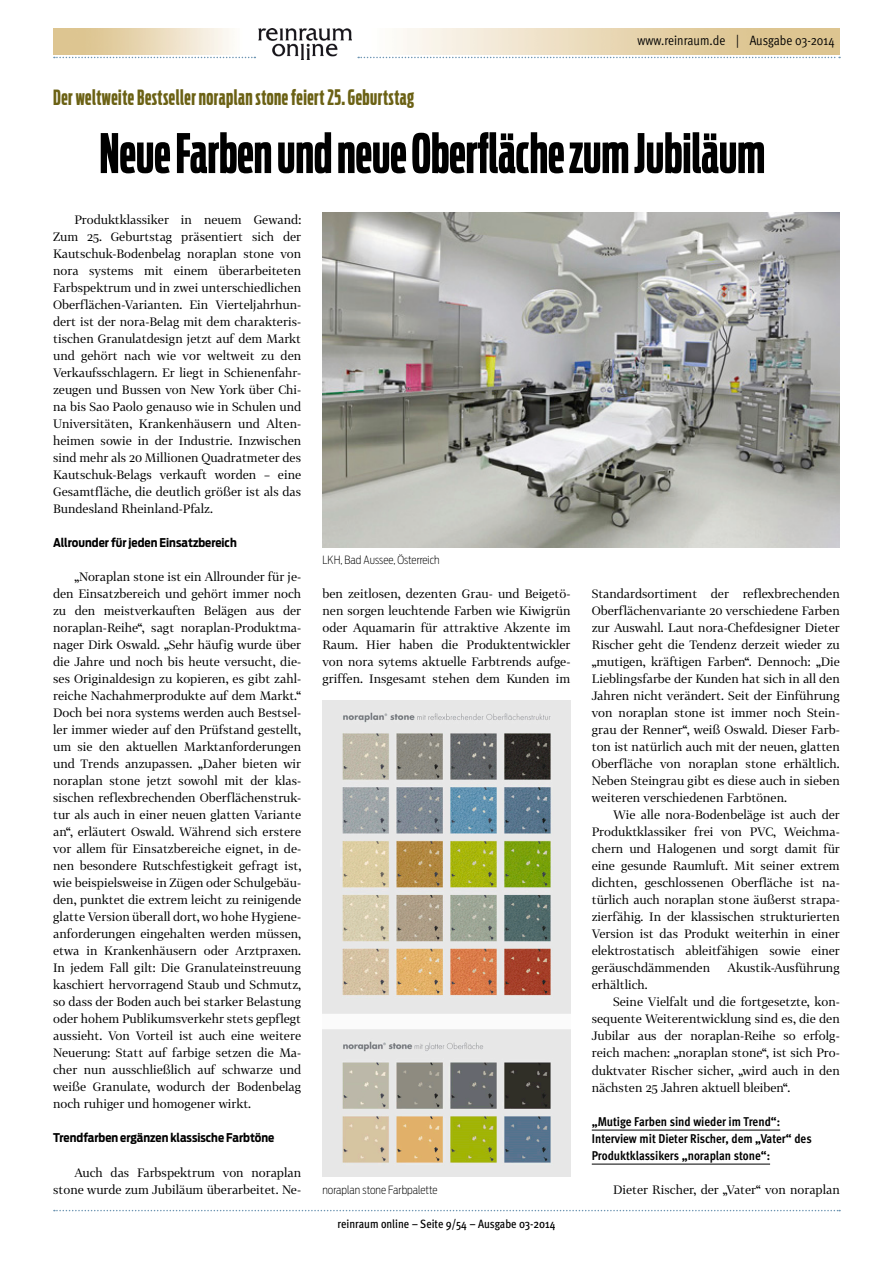
<style>
.page{position:relative;width:893px;height:1263px;background:#fff}
.page>*{position:absolute;margin:0;border:0;box-sizing:border-box;transform-origin:0 0}
.t1{font:700 54px "Antenna Comp";color:#000}
.t2{font:700 21px "Antenna Comp";letter-spacing:.025em;color:#6b6114}
.t3{font:13.5px "Meta OT Cond Norm";color:#000}
.t4{font:700 condensed 12.75px/17px "Meta OT";color:#000}
.t5{font:12px/17px "Tabac G2";color:#000;text-align:justify}
.t6{font:700 12px "Antenna Cond";color:#000}
.t7{font:500 condensed 12px "Meta OT";color:#000}
.t8{font:200 11.25px "Antenna Cond";color:#000}
</style>
<div class="page">
<svg style="left:358px;top:57px;width:482px;height:1px"></svg>
<svg style="left:54px;top:57px;width:201px;height:1px"></svg>
<svg style="left:54px;top:1210px;width:786px;height:1px"></svg>
<img style="left:258px;top:29px;width:94px;height:31px">
<hr style="left:592px;top:1130px;width:188px;height:1px;background:#000">
<hr style="left:592px;top:1164px;width:178px;height:1px;background:#000">
<img style="left:322px;top:700px;width:248px;height:476px">
<img style="left:322px;top:213px;width:518px;height:334px">
<p class="t3" style="left:637px;top:32px;width:199px">www.reinraum.de | Ausgabe 03-2014</p>
<h2 class="t2" style="left:53px;top:86px;width:362px">Der weltweite Bestseller noraplan stone feiert 25. Geburtstag</h2>
<h1 class="t1" style="left:99px;top:124px;width:667px">Neue Farben und neue Oberfläche zum Jubiläum</h1>
<p class="t5" style="left:53px;top:211px;width:250px;text-indent:21px">Produktklassiker in neuem Gewand:<br>Zum 25. Geburtstag präsentiert sich der Kautschuk-Bodenbelag noraplan stone von nora systems mit einem überarbeiteten Farbspektrum und in zwei unterschiedlichen Oberflächen-Varianten. Ein Vierteljahrhun&shy;dert ist der nora-Belag mit dem charakteris&shy;tischen Granulatdesign jetzt auf dem Markt und gehört nach wie vor weltweit zu den Verkaufsschlagern. Er liegt in Schienenfahr&shy;zeugen und Bussen von New York über Chi&shy;na bis Sao Paolo genauso wie in Schulen und Universitäten, Krankenhäusern und Alten&shy;heimen sowie in der Industrie. Inzwischen sind mehr als 20 Millionen Quadratmeter des Kautschuk-Belags verkauft worden – eine Gesamtfläche, die deutlich größer ist als das Bundesland Rheinland-Pfalz.</p>
<p class="t6" style="left:53px;top:536px;width:185px">Allrounder für jeden Einsatzbereich</p>
<p class="t5" style="left:53px;top:568px;width:250px;text-indent:21px">„Noraplan stone ist ein Allrounder für je&shy;den Einsatzbereich und gehört immer noch zu den meistverkauften Belägen aus der noraplan-Reihe“, sagt noraplan-Produktma&shy;nager Dirk Oswald. „Sehr häufig wurde über die Jahre und noch bis heute versucht, die&shy;ses Originaldesign zu kopieren, es gibt zahl&shy;reiche Nachahmerprodukte auf dem Markt.“ Doch bei nora systems werden auch Bestsel&shy;ler immer wieder auf den Prüfstand gestellt, um sie den aktuellen Marktanforderungen und Trends anzupassen. „Daher bieten wir noraplan stone jetzt sowohl mit der klas&shy;sischen reflexbrechenden Oberflächenstruk&shy;tur als auch in einer neuen glatten Variante an“, erläutert Oswald. Während sich erstere vor allem für Einsatzbereiche eignet, in de&shy;nen besondere Rutschfestigkeit gefragt ist, wie beispielsweise in Zügen oder Schulgebäu&shy;den, punktet die extrem leicht zu reinigende glatte Version überall dort, wo hohe Hygiene&shy;anforderungen eingehalten werden müssen, etwa in Krankenhäusern oder Arztpraxen.<br>In jedem Fall gilt: Die Granulateinstreuung kaschiert hervorragend Staub und Schmutz, so dass der Boden auch bei starker Belastung oder hohem Publikumsverkehr stets gepflegt aussieht. Von Vorteil ist auch eine weitere Neuerung: Statt auf farbige setzen die Ma&shy;cher nun ausschließlich auf schwarze und weiße Granulate, wodurch der Bodenbelag noch ruhiger und homogener wirkt.</p>
<p class="t6" style="left:53px;top:1131px;width:223px">Trendfarben ergänzen klassische Farbtöne</p>
<p class="t5" style="left:53px;top:1163px;width:250px;text-align:right">Auch das Farbspektrum von noraplan stone wurde zum Jubiläum überarbeitet. Ne-</p>
<p class="t8" style="left:322px;top:553px;width:119px">LKH, Bad Aussee, Österreich</p>
<p class="t5" style="left:322px;top:585px;width:250px">ben zeitlosen, dezenten Grau- und Beigetö&shy;nen sorgen leuchtende Farben wie Kiwigrün oder Aquamarin für attraktive Akzente im Raum. Hier haben die Produktentwickler von nora sytems aktuelle Farbtrends aufge&shy;griffen. Insgesamt stehen dem Kunden im</p>
<p class="t5" style="left:592px;top:585px;width:250px">Standardsortiment der reflexbrechenden Oberflächenvariante 20 verschiedene Farben zur Auswahl. Laut nora-Chefdesigner Dieter Rischer geht die Tendenz derzeit wieder zu „mutigen, kräftigen Farben“. Dennoch: „Die Lieblingsfarbe der Kunden hat sich in all den Jahren nicht verändert. Seit der Einführung von noraplan stone ist immer noch Stein&shy;grau der Renner“, weiß Oswald. Dieser Farb&shy;ton ist natürlich auch mit der neuen, glatten Oberfläche von noraplan stone erhältlich.<br>Neben Steingrau gibt es diese auch in sieben weiteren verschiedenen Farbtönen.</p>
<p class="t5" style="left:592px;top:806px;width:250px;text-indent:21px">Wie alle nora-Bodenbeläge ist auch der Produktklassiker frei von PVC, Weichma&shy;chern und Halogenen und sorgt damit für eine gesunde Raumluft. Mit seiner extrem dichten, geschlossenen Oberfläche ist na&shy;türlich auch noraplan stone äußerst strapa&shy;zierfähig. In der klassischen strukturierten Version ist das Produkt weiterhin in einer elektrostatisch ableitfähigen sowie einer geräuschdämmenden</p>
<p class="t5" style="left:727px;top:959px;width:114px">Akustik-Ausführung</p>
<p class="t5" style="left:592px;top:976px;width:57px">erhältlich.</p>
<p class="t5" style="left:613px;top:993px;width:228px">Seine Vielfalt und die fortgesetzte, kon-</p>
<p class="t5" style="left:592px;top:1010px;width:250px">sequente Weiterentwicklung sind es, die den</p>
<p class="t5" style="left:592px;top:1027px;width:250px">Jubilar aus der noraplan-Reihe so erfolg-</p>
<p class="t5" style="left:592px;top:1044px;width:250px">reich machen: „noraplan stone“, ist sich Pro-</p>
<p class="t5" style="left:592px;top:1061px;width:250px">duktvater Rischer sicher, „wird auch in den</p>
<p class="t5" style="left:592px;top:1078px;width:200px">nächsten 25 Jahren aktuell bleiben“.</p>
<p class="t4" style="left:592px;top:1113px;width:221px">„Mutige Farben sind wieder im Trend“:<br>Interview mit Dieter Rischer, dem „Vater“ des<br>Produktklassikers „noraplan stone“:</p>
<p class="t8" style="left:322px;top:1183px;width:117px">noraplan stone Farbpalette</p>
<p class="t5" style="left:613px;top:1181px;width:228px">Dieter Rischer, der „Vater“ von noraplan</p>
<p class="t7" style="left:338px;top:1216px;width:219px">reinraum online – Seite 9/54 – Ausgabe 03-2014</p>
</div>
